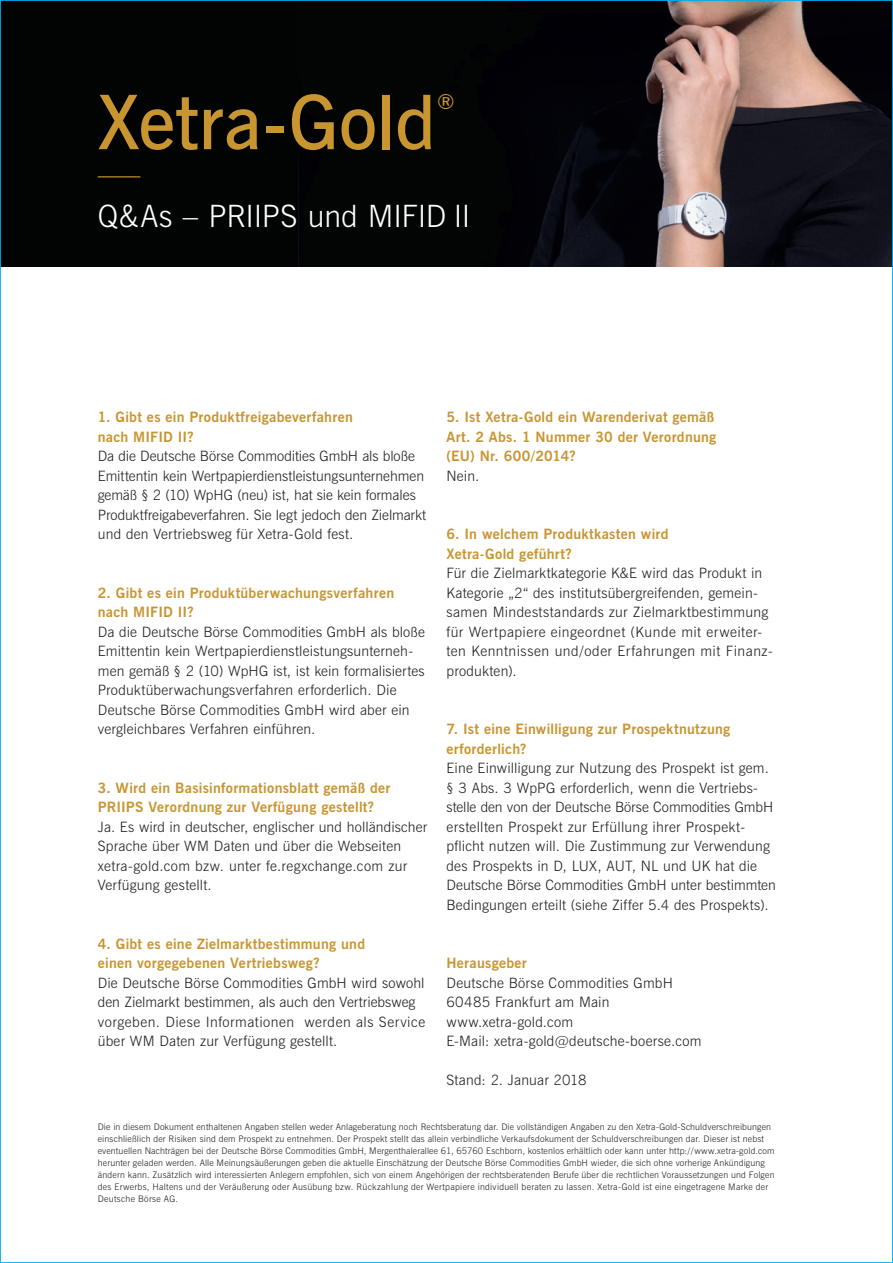
<style>
.page{position:relative;width:893px;height:1263px;background:#fff}
.page>*{position:absolute;margin:0;border:0;box-sizing:border-box;transform-origin:0 0}
.t1{font:600 75px "News Gothic BT";letter-spacing:-.005em;color:#c89531}
.t2{font:300 30.75px "News Gothic BT";letter-spacing:-.01em;color:#fff}
.t3{font:600 21px "News Gothic BT";color:#c89531}
.t4{font:300 14.25px/19.5px "News Gothic BT";letter-spacing:.015em;color:#231f20}
.t5{font:700 14.25px/19.5px "News Gothic BT";letter-spacing:.02em;color:#c89531}
.t6{font:300 9px/12px "News Gothic BT";letter-spacing:.02em;color:#231f20}
</style>
<div class="page">
<div style="left:0;top:0;width:893px;height:266px;background:#020404"></div>
<img style="left:529px;top:2px;width:362px;height:264px">
<hr style="left:98px;top:176px;width:42px;height:1px;background:#c89531">
<h1 class="t1" style="left:98px;top:77px;width:340px">Xetra-Gold</h1>
<h3 class="t3" style="left:437px;top:88px;width:19px">®</h3>
<h2 class="t2" style="left:98px;top:198px;width:374px">Q&amp;As – PRIIPS und MIFID II</h2>
<p class="t5" style="left:98px;top:407px;width:257px">1. Gibt es ein Produktfreigabeverfahren nach MIFID II?</p>
<p class="t4" style="left:98px;top:446px;width:330px">Da die Deutsche Börse Commodities GmbH als bloße Emittentin kein Wertpapierdienstleistungsunternehmen gemäß § 2 (10) WpHG (neu) ist, hat sie kein formales Produktfreigabeverfahren. Sie legt jedoch den Zielmarkt und den Vertriebsweg für Xetra-Gold fest.</p>
<p class="t5" style="left:98px;top:583px;width:298px">2. Gibt es ein Produktüberwachungsverfahren nach MIFID II?</p>
<p class="t4" style="left:98px;top:622px;width:329px">Da die Deutsche Börse Commodities GmbH als bloße Emittentin kein Wertpapierdienstleistungsunterneh&shy;men gemäß § 2 (10) WpHG ist, ist kein formalisiertes Produktüberwachungsverfahren erforderlich. Die Deutsche Börse Commodities GmbH wird aber ein vergleichbares Verfahren einführen.</p>
<p class="t5" style="left:98px;top:778px;width:294px">3. Wird ein Basisinformationsblatt gemäß der<br>PRIIPS Verordnung zur Verfügung gestellt?</p>
<p class="t4" style="left:98px;top:817px;width:331px">Ja. Es wird in deutscher, englischer und holländischer Sprache über WM Daten und über die Webseiten xetra-gold.com bzw. unter fe.regxchange.com zur Verfügung gestellt.</p>
<p class="t5" style="left:446px;top:407px;width:271px">5. Ist Xetra-Gold ein Warenderivat gemäß<br>Art. 2 Abs. 1 Nummer 30 der Verordnung (EU) Nr. 600/2014?</p>
<p class="t4" style="left:446px;top:466px;width:34px">Nein.</p>
<p class="t5" style="left:446px;top:524px;width:224px">6. In welchem Produktkasten wird<br>Xetra-Gold geführt?</p>
<p class="t4" style="left:446px;top:563px;width:328px">Für die Zielmarktkategorie K&amp;E wird das Produkt in Kategorie „2“ des institutsübergreifenden, gemein&shy;samen Mindeststandards zur Zielmarktbestimmung für Wertpapiere eingeordnet (Kunde mit erweiter&shy;ten Kenntnissen und/oder Erfahrungen mit Finanz&shy;produkten).</p>
<p class="t5" style="left:446px;top:719px;width:285px">7. Ist eine Einwilligung zur Prospektnutzung erforderlich?</p>
<p class="t4" style="left:446px;top:758px;width:331px">Eine Einwilligung zur Nutzung des Prospekt ist gem. § 3 Abs. 3 WpPG erforderlich, wenn die Vertriebs&shy;stelle den von der Deutsche Börse Commodities GmbH erstellten Prospekt zur Erfüllung ihrer Prospekt&shy;pflicht nutzen will. Die Zustimmung zur Verwendung des Prospekts in D, LUX, AUT, NL und UK hat die Deutsche Börse Commodities GmbH unter bestimmten Bedingungen erteilt (siehe Ziffer 5.4 des Prospekts).</p>
<p class="t5" style="left:98px;top:934px;width:269px">4. Gibt es eine Zielmarktbestimmung und einen vorgegebenen Vertriebsweg?</p>
<p class="t4" style="left:98px;top:973px;width:329px">Die Deutsche Börse Commodities GmbH wird sowohl den Zielmarkt bestimmen, als auch den Vertriebsweg vorgeben. Diese Informationen werden als Service über WM Daten zur Verfügung gestellt.</p>
<p class="t5" style="left:446px;top:953px;width:82px">Herausgeber</p>
<p class="t4" style="left:446px;top:972px;width:256px">Deutsche Börse Commodities GmbH<br>60485 Frankfurt am Main www.xetra-gold.com<br>E-Mail: xetra-gold@deutsche-boerse.com</p>
<p class="t4" style="left:446px;top:1070px;width:142px">Stand: 2. Januar 2018</p>
<p class="t6" style="left:98px;top:1121px;width:678px">Die in diesem Dokument enthaltenen Angaben stellen weder Anlageberatung noch Rechtsberatung dar. Die vollständigen Angaben zu den Xetra-Gold-Schuldverschreibungen einschließlich der Risiken sind dem Prospekt zu entnehmen. Der Prospekt stellt das allein verbindliche Verkaufsdokument der Schuldverschreibungen dar. Dieser ist nebst eventuellen Nachträgen bei der Deutsche Börse Commodities GmbH, Mergenthalerallee 61, 65760 Eschborn, kostenlos erhältlich oder kann unter http://www.xetra-gold.com herunter geladen werden. Alle Meinungsäußerungen geben die aktuelle Einschätzung der Deutsche Börse Commodities GmbH wieder, die sich ohne vorherige Ankündigung ändern kann. Zusätzlich wird interessierten Anlegern empfohlen, sich von einem Angehörigen der rechtsberatenden Berufe über die rechtlichen Voraussetzungen und Folgen des Erwerbs, Haltens und der Veräußerung oder Ausübung bzw. Rückzahlung der Wertpapiere individuell beraten zu lassen. Xetra-Gold ist eine eingetragene Marke der Deutsche Börse AG.</p>
</div>
